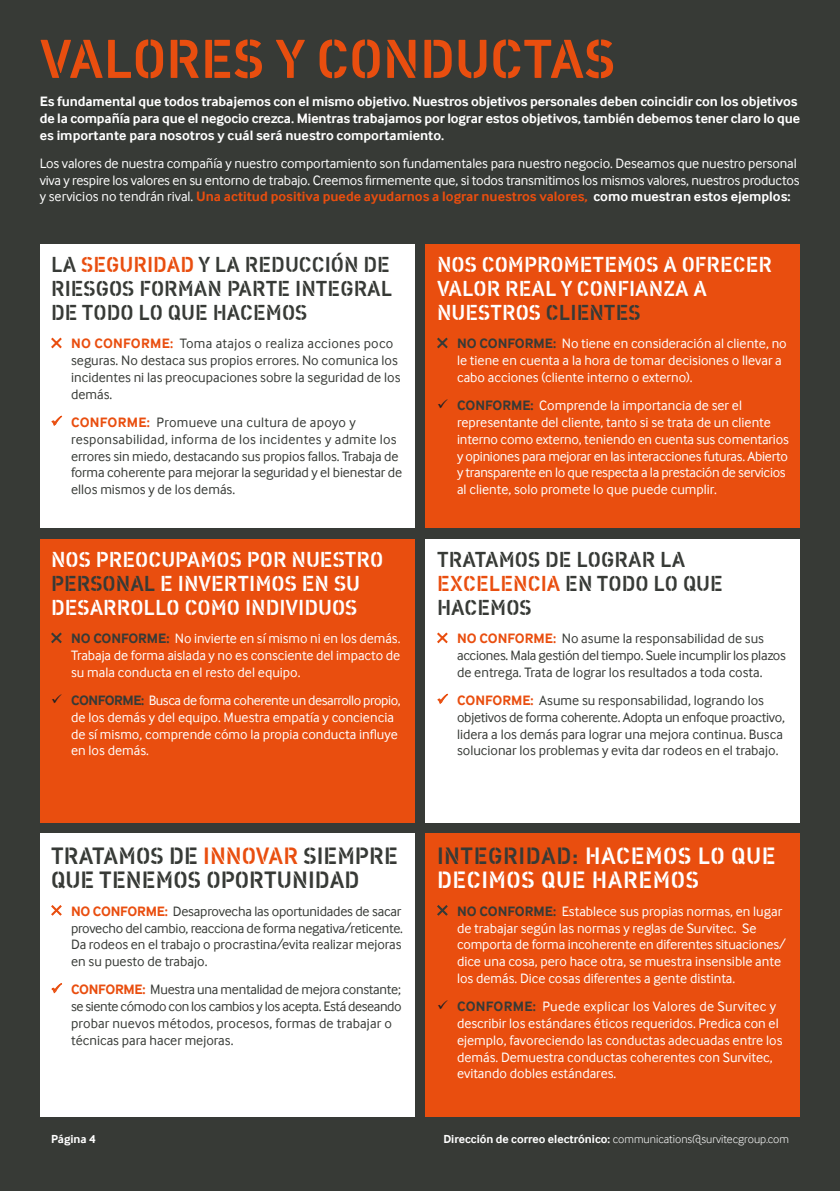
<style>
.page{position:relative;width:840px;height:1191px;background:#fff}
.page>*{position:absolute;margin:0;border:0;box-sizing:border-box;transform-origin:0 0}
.t1{font:56px "Vtg Stencil DIN";color:#e94e0f}
.t2{font:24px/24px "Vtg Stencil DIN";color:#373a36}
.t3{font:24px/24px "Vtg Stencil DIN";letter-spacing:.02em;color:#fff}
.t4{font:22px/24px "Vtg Stencil DIN";color:#fff}
.t5{font:22px/24px "Vtg Stencil DIN";color:#373a36;text-align:justify}
.t6{font:14px/16.8px "Inter Face";color:#fff}
.t7{font:14px/16.8px "Inter Face";color:#373a36}
.t8{font:700 14px/16.8px "Inter Face";letter-spacing:-.01em;color:#fff}
.t9{font:14px/16.8px "Inter Face";letter-spacing:-.02em;color:#373a36}
.t10{font:300 12px "Inter Face";color:#fff}
.t11{font:700 12px "Inter Face";color:#fff}
.s1{font-weight:700;color:#e94e0f}
.s2{font-weight:700}
.s3{color:#e94e0f}
.s4{color:#373a36}
.s5{font-weight:700;color:#373a36}
</style>
<div class="page">
<img style="left:839px;top:0;width:1px;height:1191px">
<div style="left:0;top:0;width:839px;height:1191px;background:#373a36"></div>
<div style="left:40px;top:244px;width:374px;height:283px;background:#fff"></div>
<div style="left:40px;top:833px;width:374px;height:284px;background:#fff"></div>
<div style="left:425px;top:539px;width:374px;height:283px;background:#fff"></div>
<div style="left:425px;top:244px;width:374px;height:283px;background:#e94e0f"></div>
<div style="left:425px;top:833px;width:374px;height:284px;background:#e94e0f"></div>
<div style="left:40px;top:539px;width:374px;height:283px;background:#e94e0f"></div>
<svg style="left:51px;top:337px;width:11px;height:12px"></svg>
<svg style="left:51px;top:905px;width:11px;height:11px"></svg>
<svg style="left:437px;top:632px;width:11px;height:12px"></svg>
<svg style="left:437px;top:337px;width:11px;height:12px"></svg>
<svg style="left:437px;top:905px;width:11px;height:11px"></svg>
<svg style="left:51px;top:632px;width:11px;height:12px"></svg>
<h1 class="t1" style="left:40px;top:26px;width:577px">VALORES Y CONDUCTAS</h1>
<p class="t8" style="left:40px;top:94px;width:761px">Es fundamental que todos trabajemos con el mismo objetivo. Nuestros objetivos personales deben coincidir con los objetivos de la compañía para que el negocio crezca. Mientras trabajamos por lograr estos objetivos, también debemos tener claro lo que es importante para nosotros y cuál será nuestro comportamiento.</p>
<p class="t6" style="left:40px;top:156px;width:760px">Los valores de nuestra compañía y nuestro comportamiento son fundamentales para nuestro negocio. Deseamos que nuestro personal viva y respire los valores en su entorno de trabajo. Creemos firmemente que, si todos transmitimos los mismos valores, nuestros productos y servicios no tendrán rival. <span class="s1">Una actitud positiva puede ayudarnos a lograr nuestros valores,</span> <span class="s2">como muestran estos ejemplos:</span></p>
<h3 class="t5" style="left:51px;top:253px;width:343px">LA <span class="s3">SEGURIDAD</span> Y LA REDUCCIÓN DE RIESGOS FORMAN PARTE INTEGRAL DE TODO LO QUE HACEMOS</h3>
<p class="t7" style="left:71px;top:336px;width:331px"><span class="s1">NO CONFORME:</span> Toma atajos o realiza acciones poco seguras. No destaca sus propios errores. No comunica los incidentes ni las preocupaciones sobre la seguridad de los demás.</p>
<p class="t7" style="left:71px;top:415px;width:332px;text-indent:-20px"><span class="s3">✓</span> <span class="s1">CONFORME:</span> Promueve una cultura de apoyo y responsabilidad, informa de los incidentes y admite los errores sin miedo, destacando sus propios fallos. Trabaja de forma coherente para mejorar la seguridad y el bienestar de ellos mismos y de los demás.</p>
<h3 class="t4" style="left:51px;top:548px;width:333px">NOS PREOCUPAMOS POR NUESTRO<br><span class="s4">PERSONAL</span> E INVERTIMOS EN SU<br>DESARROLLO COMO INDIVIDUOS</h3>
<p class="t6" style="left:71px;top:631px;width:330px;text-align:justify"><span class="s5">NO CONFORME:</span> No invierte en sí mismo ni en los demás.<br>Trabaja de forma aislada y no es consciente del impacto de su mala conducta en el resto del equipo.</p>
<p class="t6" style="left:71px;top:693px;width:331px;text-indent:-20px"><span class="s3">✓</span> <span class="s5">CONFORME:</span> Busca de forma coherente un desarrollo propio, de los demás y del equipo. Muestra empatía y conciencia de sí mismo, comprende cómo la propia conducta influye en los demás.</p>
<h3 class="t4" style="left:437px;top:253px;width:336px">NOS COMPROMETEMOS A OFRECER<br>VALOR REAL Y CONFIANZA A<br>NUESTROS <span class="s4">CLIENTES</span></h3>
<p class="t6" style="left:457px;top:336px;width:331px"><span class="s5">NO CONFORME:</span> No tiene en consideración al cliente, no le tiene en cuenta a la hora de tomar decisiones o llevar a cabo acciones (cliente interno o externo).</p>
<p class="t6" style="left:457px;top:398px;width:333px;text-indent:-20px"><span class="s3">✓</span> <span class="s5">CONFORME:</span> Comprende la importancia de ser el representante del cliente, tanto si se trata de un cliente interno como externo, teniendo en cuenta sus comentarios y opiniones para mejorar en las interacciones futuras. Abierto y transparente en lo que respecta a la prestación de servicios al cliente, solo promete lo que puede cumplir.</p>
<h3 class="t5" style="left:437px;top:548px;width:287px;text-align:left">TRATAMOS DE LOGRAR LA<br><span class="s3">EXCELENCIA</span> EN TODO LO QUE<br>HACEMOS</h3>
<p class="t7" style="left:457px;top:631px;width:330px"><span class="s1">NO CONFORME:</span> No asume la responsabilidad de sus acciones. Mala gestión del tiempo. Suele incumplir los plazos de entrega. Trata de lograr los resultados a toda costa.</p>
<p class="t7" style="left:457px;top:693px;width:329px;text-indent:-20px"><span class="s3">✓</span> <span class="s1">CONFORME:</span> Asume su responsabilidad, logrando los objetivos de forma coherente. Adopta un enfoque proactivo, lidera a los demás para lograr una mejora continua. Busca solucionar los problemas y evita dar rodeos en el trabajo.</p>
<h2 class="t2" style="left:51px;top:844px;width:348px">TRATAMOS DE <span class="s3">INNOVAR</span> SIEMPRE<br>QUE TENEMOS OPORTUNIDAD</h2>
<p class="t7" style="left:71px;top:904px;width:333px;text-align:justify"><span class="s1">NO CONFORME:</span> Desaprovecha las oportunidades de sacar provecho del cambio, reacciona de forma negativa/reticente.<br>Da rodeos en el trabajo o procrastina/evita realizar mejoras en su puesto de trabajo.</p>
<p class="t9" style="left:71px;top:982px;width:332px;text-indent:-20px"><span class="s3">✓</span> <span class="s1">CONFORME:</span> Muestra una mentalidad de mejora constante; se siente cómodo con los cambios y los acepta. Está deseando probar nuevos métodos, procesos, formas de trabajar o técnicas para hacer mejoras.</p>
<h2 class="t3" style="left:437px;top:844px;width:340px"><span class="s4">INTEGRIDAD:</span> HACEMOS LO QUE<br>DECIMOS QUE HAREMOS</h2>
<p class="t6" style="left:457px;top:904px;width:330px"><span class="s5">NO CONFORME:</span> Establece sus propias normas, en lugar de trabajar según las normas y reglas de Survitec. Se comporta de forma incoherente en diferentes situaciones/ dice una cosa, pero hace otra, se muestra insensible ante los demás. Dice cosas diferentes a gente distinta.</p>
<p class="t6" style="left:457px;top:999px;width:327px;text-indent:-20px"><span class="s3">✓</span> <span class="s5">CONFORME:</span> Puede explicar los Valores de Survitec y describir los estándares éticos requeridos. Predica con el ejemplo, favoreciendo las conductas adecuadas entre los demás. Demuestra conductas coherentes con Survitec, evitando dobles estándares.</p>
<p class="t11" style="left:51px;top:1132px;width:46px">Página 4</p>
<p class="t10" style="left:443px;top:1131px;width:347px"><span class="s2">Dirección de correo electrónico:</span> communications@survitecgroup.com</p>
<p class="t11" style="left:58px;top:1132px;width:29px">a e 4</p>
<p class="t11" style="left:578px;top:1131px;width:31px">email</p>
</div>
